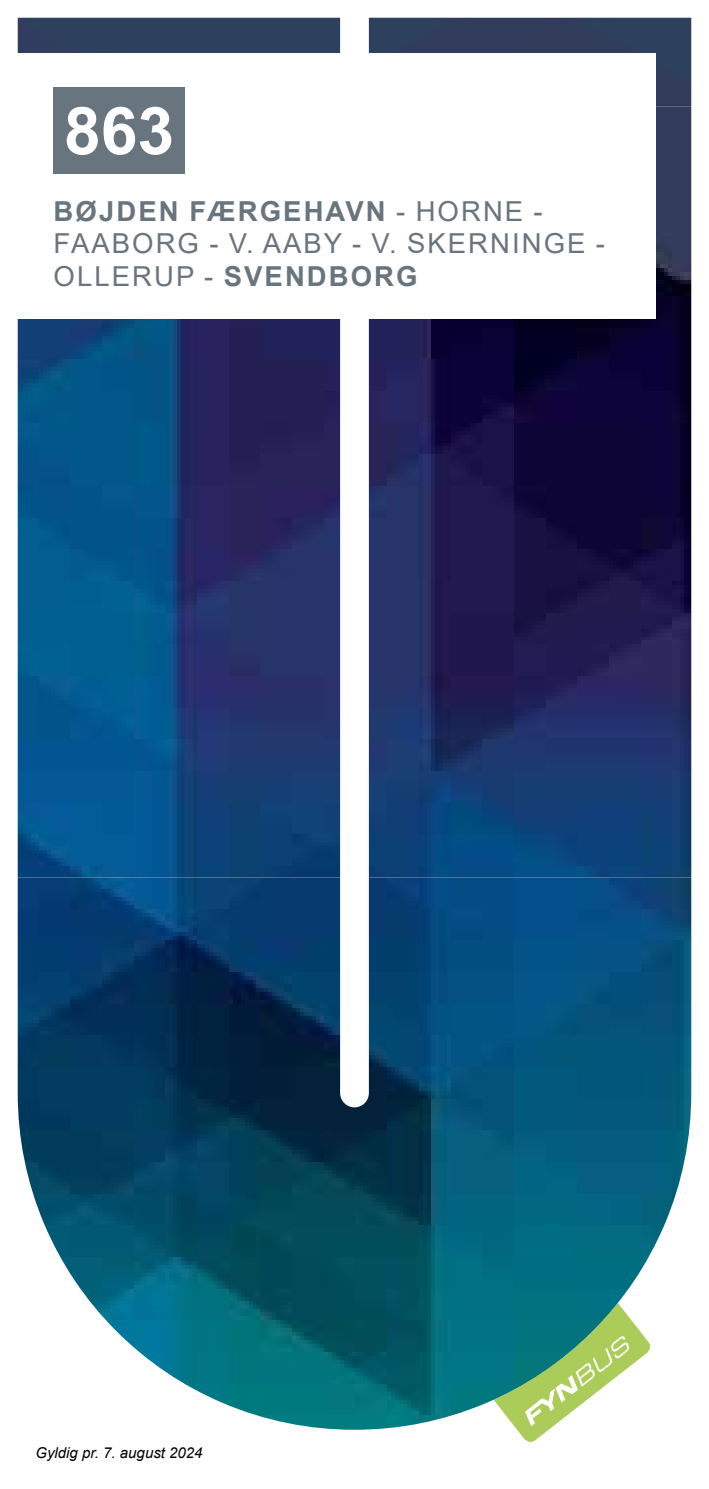
<style>
.page{position:relative;width:709px;height:1489px;background:#fff}
.page>*{position:absolute;margin:0;border:0;box-sizing:border-box;transform-origin:0 0}
.t1{font:700 66px "Arial";color:#fff}
.t2{font:27.5px/32.5px "Arial";letter-spacing:.075em;color:#68757e}
.t3{font:italic 15px "Arial";color:#000}
.s1{font-weight:700}
</style>
<div class="page">
<svg style="left:516px;top:1429px;width:34px;height:13px"></svg>
<img style="left:18px;top:18px;width:673px;height:1411px">
<div style="left:0;top:53px;width:656px;height:266px;background:#fff"></div>
<div style="left:53px;top:87px;width:132px;height:86px;background:#68757e"></div>
<h1 class="t1" style="left:64px;top:84px;width:112px">863</h1>
<p class="t2" style="left:54px;top:195px;width:553px"><span class="s1">BØJDEN FÆRGEHAVN</span> - HORNE -<br>FAABORG - V. AABY - V. SKERNINGE -<br>OLLERUP - <span class="s1">SVENDBORG</span></p>
<p class="t3" style="left:35px;top:1442px;width:169px">Gyldig pr. 7. august 2024</p>
</div>
